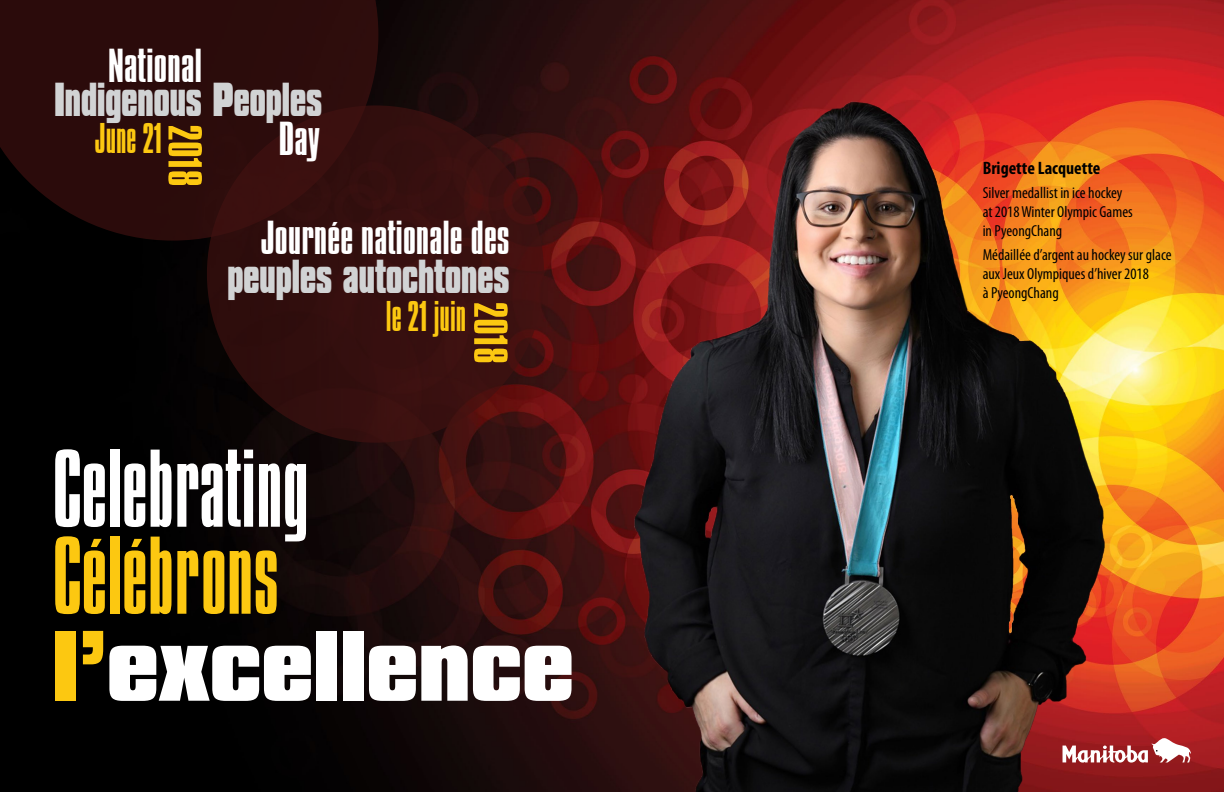
<style>
.page{position:relative;width:1224px;height:792px;background:#fff}
.page>*{position:absolute;margin:0;border:0;box-sizing:border-box;transform-origin:0 0}
.t1{font:300 95px "Compacta BT";color:#fff}
.t2{font:300 95px "Compacta BT";color:#fcc811}
.t3{font:900 86px "Compacta BT";color:#fff}
.t4{font:900 41px "Compacta BT";color:#d1d3d4;scale:.65 1}
.t5{font:300 41px "Compacta BT";color:#fff;scale:1.17 1}
.t6{font:300 41px "Compacta BT";color:#fff;scale:1.21 1}
.t7{font:300 41px "Compacta BT";color:#fcc811;scale:1.28 1}
.t8{font:300 37px "Compacta BT";color:#fcc811}
.t9{font:700 condensed 18px "Myriad Pro";color:#000}
.t10{font:condensed 16px "Myriad Pro";color:#000}
.s1{color:#fcc811}
</style>
<div class="page">
<img style="left:0;top:0;width:1224px;height:792px">
<svg style="left:0;top:0;width:378px;height:241px;background:#280a0a"></svg>
<div style="left:207px;top:105px;width:337px;height:338px;background:#370f0f;border-radius:50%"></div>
<img style="left:622px;top:91px;width:490px;height:701px">
<svg style="left:1063px;top:738px;width:128px;height:25px"></svg>
<p class="t6" style="left:108px;top:43px;width:80px">National</p>
<p class="t4" style="left:54px;top:75px;width:413px">Indigenous Peoples</p>
<p class="t8" style="left:95px;top:117px;width:69px">June 21</p>
<p class="t6" style="left:278px;top:116px;width:36px">Day</p>
<p class="t7" style="left:208px;top:124px;width:50px;rotate:90deg">2018</p>
<p class="t5" style="left:261px;top:215px;width:214px">Journée nationale des</p>
<p class="t4" style="left:227px;top:252px;width:436px">peuples autochtones</p>
<p class="t8" style="left:386px;top:296px;width:82px">le 21 juin</p>
<p class="t7" style="left:514px;top:302px;width:50px;rotate:90deg">2018</p>
<p class="t1" style="left:52px;top:435px;width:258px">Celebrating</p>
<p class="t2" style="left:52px;top:522px;width:228px">Célébrons</p>
<p class="t3" style="left:52px;top:614px;width:523px"><span class="s1">l’</span>excellence</p>
<p class="t9" style="left:983px;top:157px;width:119px">Brigette Lacquette</p>
<p class="t10" style="left:983px;top:183px;width:141px">Silver medallist in ice hockey</p>
<p class="t10" style="left:983px;top:202px;width:152px">at 2018 Winter Olympic Games</p>
<p class="t10" style="left:983px;top:221px;width:81px">in PyeongChang</p>
<p class="t10" style="left:983px;top:245px;width:190px">Médaillée d’argent au hockey sur glace</p>
<p class="t10" style="left:983px;top:264px;width:168px">aux Jeux Olympiques d’hiver 2018</p>
<p class="t10" style="left:983px;top:283px;width:78px">à PyeongChang</p>
</div>
